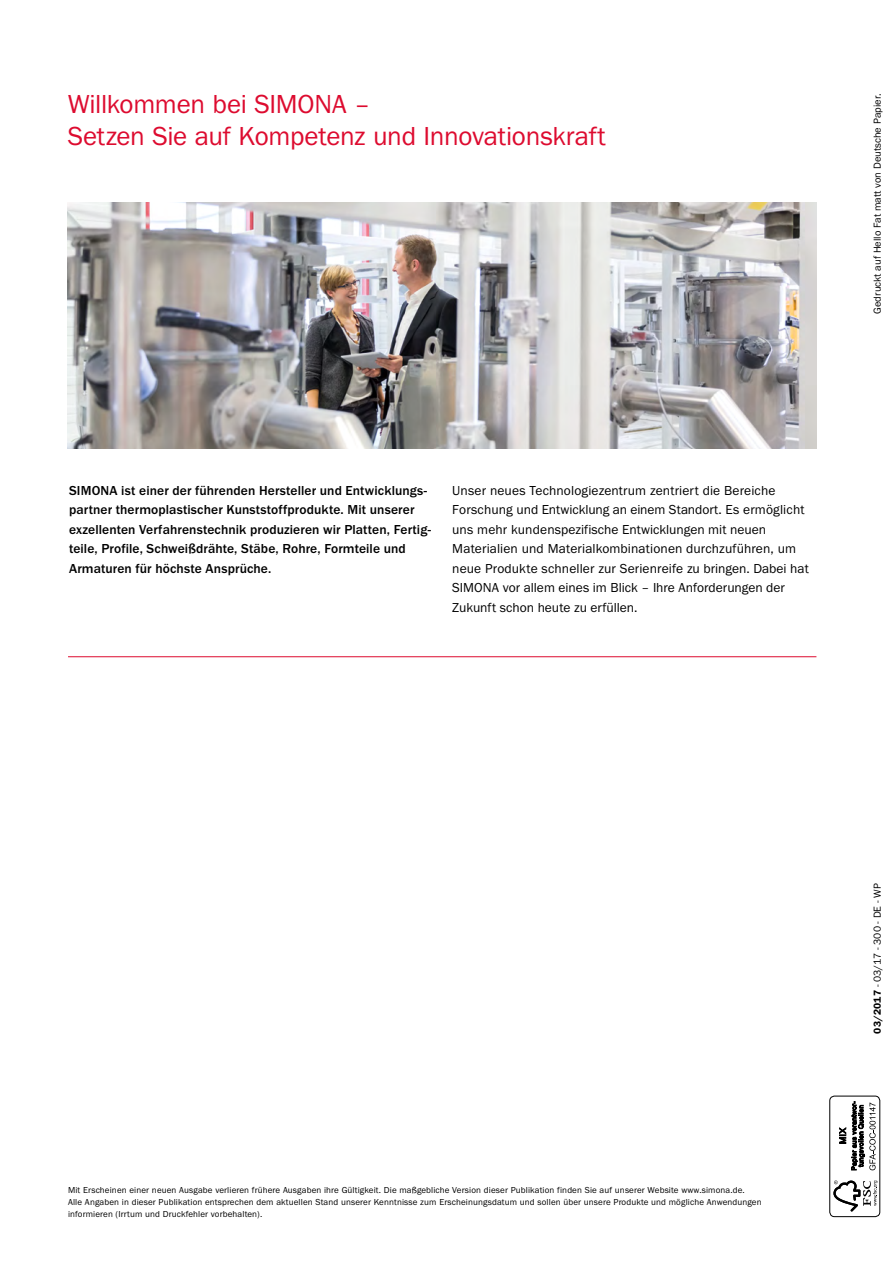
<style>
.page{position:relative;width:893px;height:1263px;background:#fff}
.page>*{position:absolute;margin:0;border:0;box-sizing:border-box;transform-origin:0 0}
.t1{font:27px/31.5px "Franklin Gothic URW Boo";letter-spacing:-.01em;color:#dd0b2f}
.t2{font:27px "Franklin Gothic URW Boo";letter-spacing:.025em;color:#dd0b2f}
.t3{font:13.5px/19.5px "Franklin Gothic URW Boo";letter-spacing:.005em;color:#000}
.t4{font:500 13.5px/19.5px "Franklin Gothic URW";letter-spacing:.005em;color:#000}
.t5{font:10.5px "Franklin Gothic URW Boo";color:#000}
.t6{font:9px/12px "Franklin Gothic URW Boo";letter-spacing:.015em;color:#000}
.s1{font-family:"Franklin Gothic URW Dem"}
</style>
<div class="page">
<hr style="left:68px;top:656px;width:748px;height:1px;background:#dd0b2f">
<img style="left:68px;top:202px;width:748px;height:247px">
<div style="left:829px;top:1096px;width:51px;height:121px;border:1px solid #000;border-radius:5px"></div>
<svg style="left:833px;top:1180px;width:44px;height:31px"></svg>
<svg style="left:839px;top:1101px;width:37px;height:69px"></svg>
<h1 class="t2" style="left:68px;top:87px;width:226px">SIMONA worldwide</h1>
<h1 class="t1" style="left:68px;top:89px;width:540px">Willkommen bei SIMONA –<br>Setzen Sie auf Kompetenz und Innovationskraft</h1>
<p class="t5" style="left:871px;top:314px;width:221px;rotate:-90deg">Gedruckt auf Hello Fat matt von Deutsche Papier.</p>
<p class="t4" style="left:69px;top:481px;width:363px">SIMONA ist einer der führenden Hersteller und Entwicklungs&shy;partner thermoplastischer Kunststoffprodukte. Mit unserer exzellenten Verfahrenstechnik produzieren wir Platten, Fertig&shy;teile, Profile, Schweißdrähte, Stäbe, Rohre, Formteile und Armaturen für höchste Ansprüche.</p>
<p class="t3" style="left:452px;top:480px;width:358px">Unser neues Technologiezentrum zentriert die Bereiche Forschung und Entwicklung an einem Standort. Es ermöglicht uns mehr kundenspezifische Entwicklungen mit neuen Materialien und Materialkombinationen durchzuführen, um neue Produkte schneller zur Serienreife zu bringen. Dabei hat SIMONA vor allem eines im Blick – Ihre Anforderungen der Zukunft schon heute zu erfüllen.</p>
<p class="t6" style="left:68px;top:1184px;width:695px">Mit Erscheinen einer neuen Ausgabe verlieren frühere Ausgaben ihre Gültigkeit. Die maßgebliche Version dieser Publikation finden Sie auf unserer Website www.simona.de.<br>Alle Angaben in dieser Publikation entsprechen dem aktuellen Stand unserer Kenntnisse zum Erscheinungsdatum und sollen über unsere Produkte und mögliche Anwendungen informieren (Irrtum und Druckfehler vorbehalten).</p>
<p class="t5" style="left:871px;top:1034px;width:152px;rotate:-90deg"><span class="s1">03/2017</span> - 03/17 - 300 - DE - WP</p>
</div>
